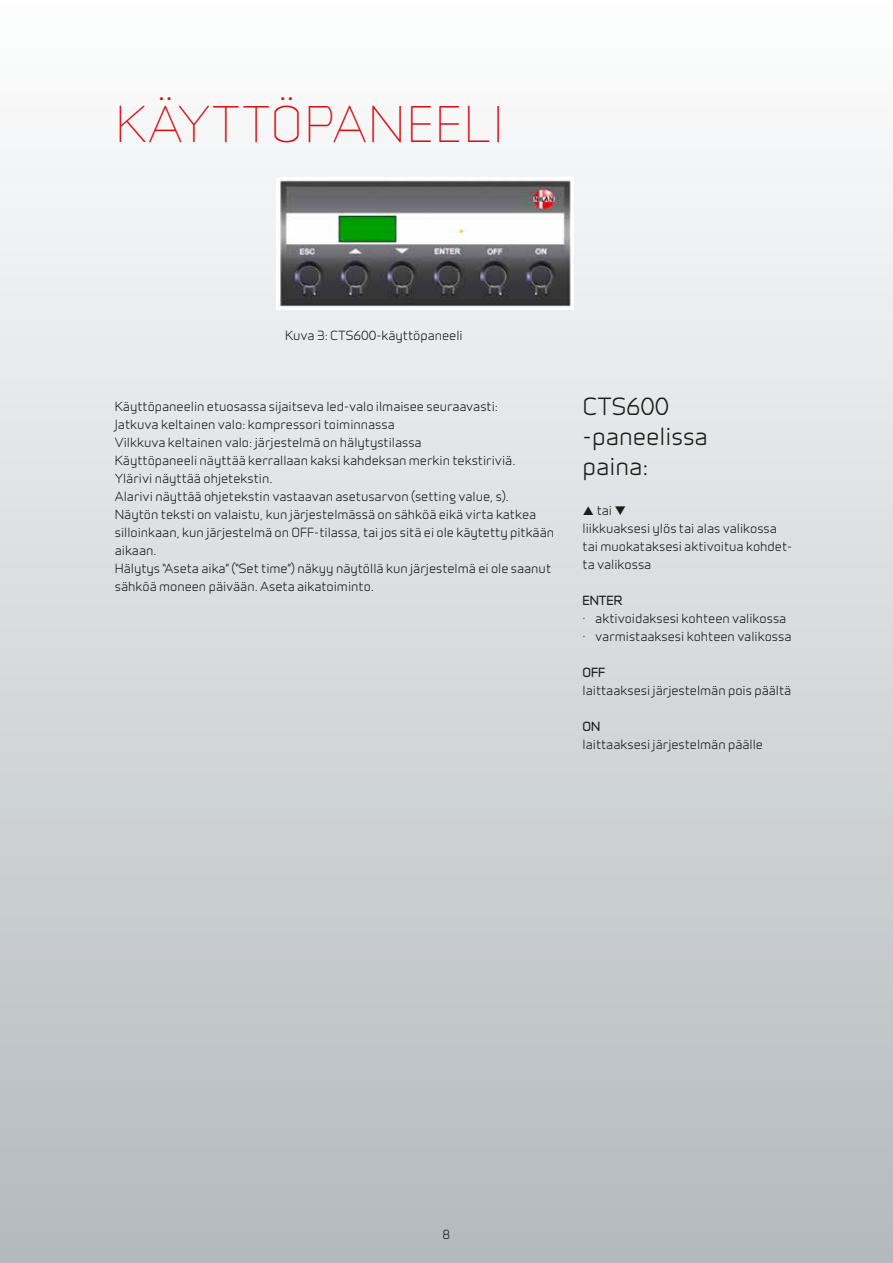
<style>
.page{position:relative;width:893px;height:1263px;background:#fff}
.page>*{position:absolute;margin:0;border:0;box-sizing:border-box;transform-origin:0 0}
.t1{font:46.5px "Infinity T Light";letter-spacing:.015em;color:#d51317}
.t2{font:22.5px/30px "Infinity T Medium";color:#1d1d1b}
.t3{font:12px/18px "Infinity T Medium";color:#1d1d1b}
.t4{font:12px "Infinity T Bold";color:#1d1d1b}
</style>
<div class="page">
<div style="left:0;top:0;width:893px;height:1263px;background:linear-gradient(to bottom,#fdfefe,#b3b9bd)"></div>
<img style="left:276px;top:177px;width:298px;height:133px">
<svg style="left:583px;top:506px;width:10px;height:9px"></svg>
<h1 class="t1" style="left:115px;top:91px;width:391px">KÄYTTÖPANEELI</h1>
<p class="t3" style="left:285px;top:325px;width:179px">Kuva 3: CTS600-käyttöpaneeli</p>
<p class="t3" style="left:115px;top:397px;width:441px">Käyttöpaneelin etuosassa sijaitseva led-valo ilmaisee seuraavasti:<br>Jatkuva keltainen valo: kompressori toiminnassa<br>Vilkkuva keltainen valo: järjestelmä on hälytystilassa<br>Käyttöpaneeli näyttää kerrallaan kaksi kahdeksan merkin tekstiriviä.<br>Ylärivi näyttää ohjetekstin.<br>Alarivi näyttää ohjetekstin vastaavan asetusarvon (setting value, s).<br>Näytön teksti on valaistu, kun järjestelmässä on sähköä eikä virta katkea silloinkaan, kun järjestelmä on OFF-tilassa, tai jos sitä ei ole käytetty pitkään aikaan.<br>Hälytys “Aseta aika” (“Set time”) näkyy näytöllä kun järjestelmä ei ole saanut sähköä moneen päivään. Aseta aikatoiminto.</p>
<h2 class="t2" style="left:583px;top:390px;width:127px">CTS600 -paneelissa paina:</h2>
<p class="t3" style="left:583px;top:501px;width:211px;text-indent:14px">tai ❑<br>liikkuaksesi ylös tai alas valikossa tai muokataksesi aktivoitua kohdet&shy;ta valikossa</p>
<p class="t4" style="left:583px;top:592px;width:41px">ENTER</p>
<p class="t3" style="left:583px;top:609px;width:210px">· aktivoidaksesi kohteen valikossa · varmistaaksesi kohteen valikossa</p>
<p class="t4" style="left:583px;top:664px;width:24px">OFF</p>
<p class="t3" style="left:583px;top:681px;width:210px">laittaaksesi järjestelmän pois päältä</p>
<p class="t4" style="left:583px;top:718px;width:19px">ON</p>
<p class="t3" style="left:583px;top:735px;width:182px">laittaaksesi järjestelmän päälle</p>
<p class="t3" style="left:443px;top:1224px;width:9px">8</p>
</div>
